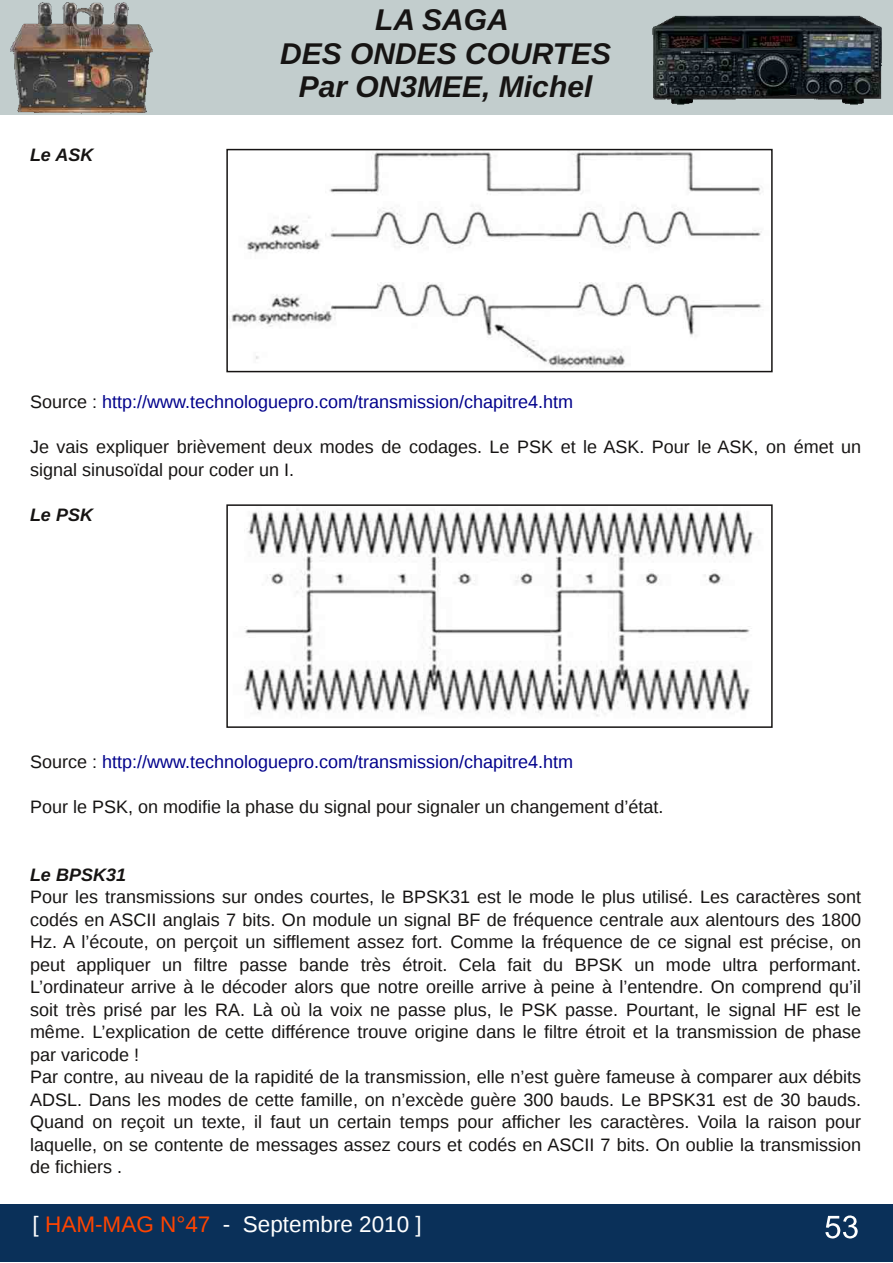
<style>
.page{position:relative;width:893px;height:1263px;background:#fff}
.page>*{position:absolute;margin:0;border:0;box-sizing:border-box;transform-origin:0 0}
.t1{font:italic 700 30px/33.6px "Liberation Sans";color:#161413;text-align:center}
.t2{font:22.5px "Liberation Sans";color:#fff}
.t3{font:18px/22.5px "Liberation Sans";color:#161413}
.t4{font:18px "Liberation Sans";color:#00008b}
.t5{font:italic 700 18px "Liberation Sans";color:#161413}
.s1{color:#161413}
.s2{color:#f40}
</style>
<div class="page">
<div style="left:0;top:0;width:892px;height:115px;background:#c2cdcd"></div>
<div style="left:0;top:1204px;width:892px;height:58px;background:#0a3059"></div>
<svg style="left:825px;top:1215px;width:33px;height:23px"></svg>
<img style="left:10px;top:2px;width:143px;height:112px">
<img style="left:652px;top:15px;width:230px;height:90px">
<img style="left:229px;top:152px;width:533px;height:217px">
<div style="left:226px;top:149px;width:547px;height:223px;border:2px solid #161413"></div>
<img style="left:244px;top:509px;width:510px;height:208px">
<div style="left:226px;top:504px;width:547px;height:224px;border:2px solid #161413"></div>
<p class="t5" style="left:30px;top:144px;width:65px">Le ASK</p>
<h1 class="t1" style="left:280px;top:3px;width:333px">LA SAGA<br>DES ONDES COURTES<br>Par ON3MEE, Michel</h1>
<p class="t4" style="left:30px;top:392px;width:545px"><span class="s1">Source :</span> http://www.technologuepro.com/transmission/chapitre4.htm</p>
<p class="t3" style="left:30px;top:436px;width:833px">Je vais expliquer brièvement deux modes de codages. Le PSK et le ASK. Pour le ASK, on émet un signal sinusoïdal pour coder un I.</p>
<p class="t5" style="left:30px;top:504px;width:65px">Le PSK</p>
<p class="t4" style="left:30px;top:752px;width:545px"><span class="s1">Source :</span> http://www.technologuepro.com/transmission/chapitre4.htm</p>
<p class="t3" style="left:30px;top:796px;width:635px">Pour le PSK, on modifie la phase du signal pour signaler un changement d’état.</p>
<p class="t5" style="left:30px;top:864px;width:98px">Le BPSK31</p>
<p class="t3" style="left:30px;top:886px;width:833px">Pour les transmissions sur ondes courtes, le BPSK31 est le mode le plus utilisé. Les caractères sont codés en ASCII anglais 7 bits. On module un signal BF de fréquence centrale aux alentours des 1800<br>Hz. A l’écoute, on perçoit un sifflement assez fort. Comme la fréquence de ce signal est précise, on peut appliquer un filtre passe bande très étroit. Cela fait du BPSK un mode ultra performant.<br>L’ordinateur arrive à le décoder alors que notre oreille arrive à peine à l’entendre. On comprend qu’il soit très prisé par les RA. Là où la voix ne passe plus, le PSK passe. Pourtant, le signal HF est le même. L’explication de cette différence trouve origine dans le filtre étroit et la transmission de phase par varicode !<br>Par contre, au niveau de la rapidité de la transmission, elle n’est guère fameuse à comparer aux débits ADSL. Dans les modes de cette famille, on n’excède guère 300 bauds. Le BPSK31 est de 30 bauds.<br>Quand on reçoit un texte, il faut un certain temps pour afficher les caractères. Voila la raison pour laquelle, on se contente de messages assez cours et codés en ASCII 7 bits. On oublie la transmission de fichiers .</p>
<p class="t2" style="left:33px;top:1211px;width:391px">[ <span class="s2">HAM-MAG N°47</span> - Septembre 2010 ]</p>
</div>
